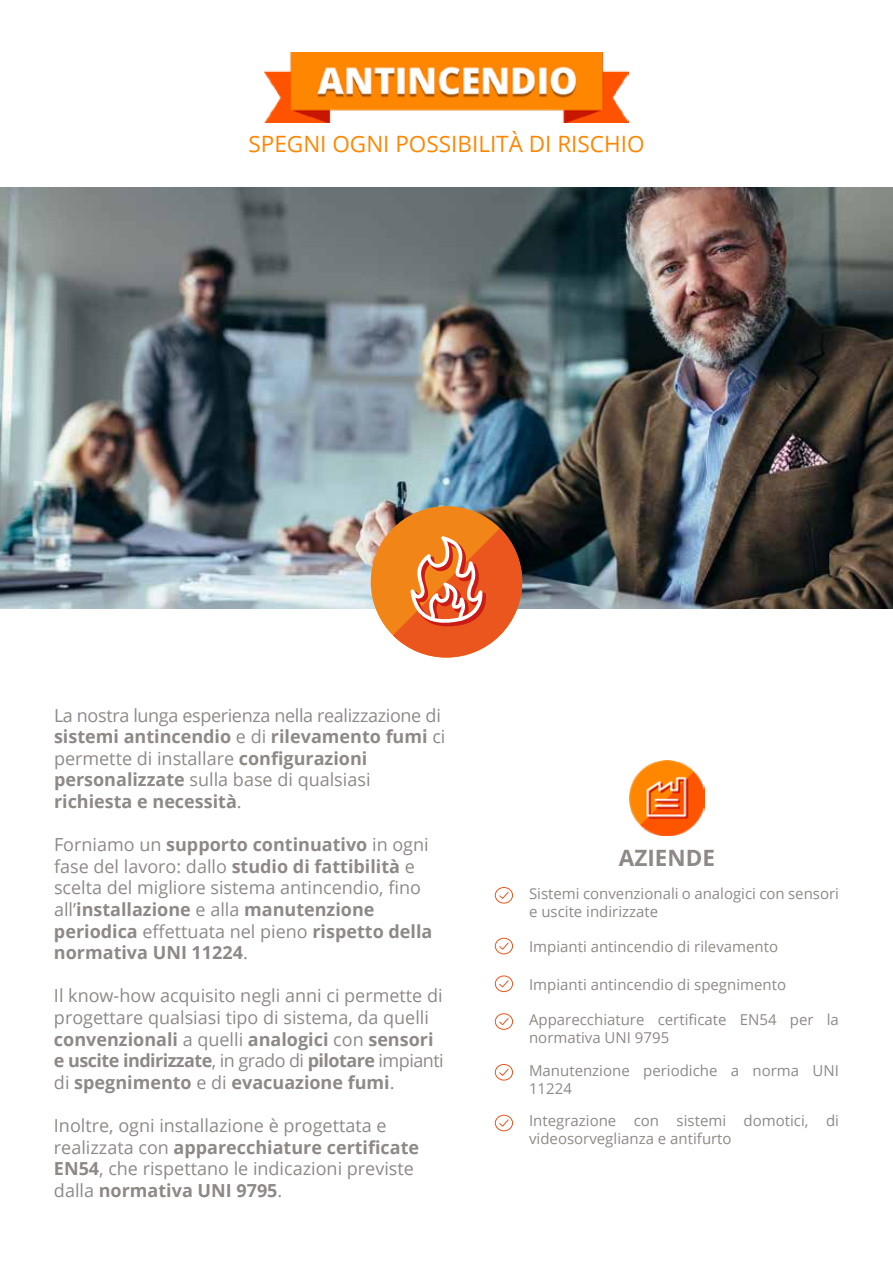
<style>
.page{position:relative;width:893px;height:1263px;background:#fff}
.page>*{position:absolute;margin:0;border:0;box-sizing:border-box;transform-origin:0 0}
.t1{font:22.5px "Open Sans";color:#ff8600}
.t2{font:700 22.5px "Open Sans";color:#8e8987}
.t3{font:18px/21.6px "Open Sans";color:#8e8987}
.t4{font:18px/21.6px "Open Sans";letter-spacing:-.02em;color:#8e8987}
.t5{font:15px/18px "Open Sans";color:#8e8987}
.s1{font-weight:700}
</style>
<div class="page">
<img style="left:265px;top:53px;width:363px;height:69px">
<img style="left:0;top:188px;width:893px;height:421px">
<div style="left:371px;top:506px;width:151px;height:152px;background:#f18518;border-radius:50%"></div>
<svg style="left:393px;top:528px;width:137px;height:130px"></svg>
<img style="left:629px;top:760px;width:76px;height:76px">
<svg style="left:494px;top:887px;width:19px;height:17px"></svg>
<svg style="left:494px;top:1013px;width:19px;height:17px"></svg>
<svg style="left:494px;top:937px;width:19px;height:18px"></svg>
<svg style="left:494px;top:1064px;width:19px;height:17px"></svg>
<svg style="left:494px;top:975px;width:19px;height:17px"></svg>
<svg style="left:494px;top:1114px;width:19px;height:18px"></svg>
<p class="t1" style="left:249px;top:128px;width:397px">SPEGNI OGNI POSSIBILITÀ DI RISCHIO</p>
<p class="t4" style="left:54px;top:704px;width:393px">La nostra lunga esperienza nella realizzazione di <span class="s1">sistemi antincendio</span> e di <span class="s1">rilevamento fumi</span> ci permette di installare <span class="s1">configurazioni personalizzate</span> sulla base di qualsiasi <span class="s1">richiesta e necessità</span>.</p>
<p class="t3" style="left:54px;top:833px;width:380px">Forniamo un <span class="s1">supporto continuativo</span> in ogni fase del lavoro: dallo <span class="s1">studio di fattibilità</span> e scelta del migliore sistema antincendio, fino all’<span class="s1">installazione</span> e alla <span class="s1">manutenzione periodica</span> effettuata nel pieno <span class="s1">rispetto della normativa UNI 11224</span>.</p>
<p class="t3" style="left:54px;top:984px;width:391px">Il know-how acquisito negli anni ci permette di progettare qualsiasi tipo di sistema, da quelli <span class="s1">convenzionali</span> a quelli <span class="s1">analogici</span> con <span class="s1">sensori e uscite indirizzate</span>, in grado di <span class="s1">pilotare</span> impianti di <span class="s1">spegnimento</span> e di <span class="s1">evacuazione fumi</span>.</p>
<p class="t3" style="left:54px;top:1114px;width:367px">Inoltre, ogni installazione è progettata e realizzata con <span class="s1">apparecchiature certificate EN54</span>, che rispettano le indicazioni previste dalla <span class="s1">normativa UNI 9795</span>.</p>
<p class="t2" style="left:619px;top:842px;width:98px">AZIENDE</p>
<p class="t5" style="left:529px;top:884px;width:311px">Sistemi convenzionali o analogici con sensori e uscite indirizzate</p>
<p class="t5" style="left:529px;top:937px;width:251px">Impianti antincendio di rilevamento</p>
<p class="t5" style="left:529px;top:975px;width:259px">Impianti antincendio di spegnimento</p>
<p class="t5" style="left:529px;top:1010px;width:311px">Apparecchiature certificate EN54 per la normativa UNI 9795</p>
<p class="t5" style="left:529px;top:1061px;width:311px">Manutenzione periodiche a norma UNI<br>11224</p>
<p class="t5" style="left:529px;top:1111px;width:311px">Integrazione con sistemi domotici, di videosorveglianza e antifurto</p>
</div>
